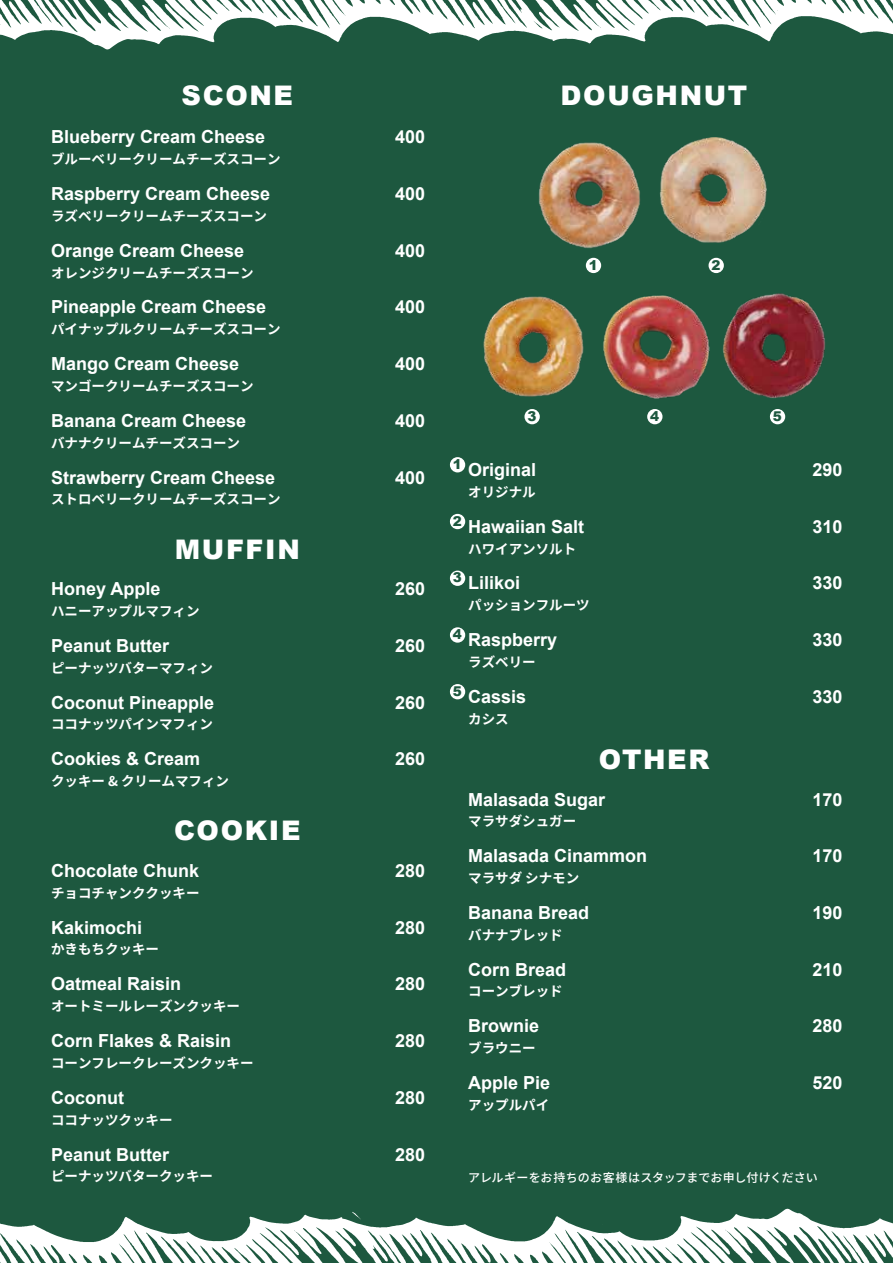
<style>
.page{position:relative;width:893px;height:1263px;background:#1d583f}
.page>*{position:absolute;margin:0;border:0;box-sizing:border-box;transform-origin:0 0}
.t1{font:900 27px "Arial";letter-spacing:.06em;color:#fff}
.t2{font:700 18px "Arial";color:#fff}
.t3{font:700 13.5px "Noto Sans JP";color:#fff}
.t4{font:900 13.5px "Arial";color:#1d583f}
.t5{font:500 12px "Noto Sans JP";letter-spacing:.005em;color:#fff}
</style>
<div class="page">
<svg style="left:0;top:1px;width:893px;height:49px"></svg>
<svg style="left:0;top:1208px;width:893px;height:54px"></svg>
<div style="left:450px;top:457px;width:15px;height:15px;background:#fff;border-radius:50%"></div>
<div style="left:450px;top:514px;width:15px;height:15px;background:#fff;border-radius:50%"></div>
<div style="left:450px;top:571px;width:15px;height:15px;background:#fff;border-radius:50%"></div>
<div style="left:450px;top:627px;width:15px;height:16px;background:#fff;border-radius:50%"></div>
<div style="left:450px;top:684px;width:15px;height:15px;background:#fff;border-radius:50%"></div>
<div style="left:586px;top:258px;width:15px;height:15px;background:#fff;border-radius:50%"></div>
<div style="left:708px;top:258px;width:16px;height:15px;background:#fff;border-radius:50%"></div>
<div style="left:524px;top:409px;width:16px;height:15px;background:#fff;border-radius:50%"></div>
<div style="left:647px;top:409px;width:15px;height:15px;background:#fff;border-radius:50%"></div>
<div style="left:770px;top:409px;width:15px;height:15px;background:#fff;border-radius:50%"></div>
<img style="left:603px;top:295px;width:107px;height:104px">
<img style="left:483px;top:296px;width:101px;height:101px">
<img style="left:538px;top:142px;width:103px;height:107px">
<img style="left:722px;top:293px;width:104px;height:105px">
<img style="left:660px;top:137px;width:107px;height:106px">
<h1 class="t1" style="left:182px;top:76px;width:113px">SCONE</h1>
<h1 class="t1" style="left:561px;top:76px;width:188px">DOUGHNUT</h1>
<p class="t2" style="left:51px;top:125px;width:216px">Blueberry Cream Cheese</p>
<p class="t2" style="left:395px;top:125px;width:32px">400</p>
<p class="t3" style="left:51px;top:151px;width:231px">ブルーベリークリームチーズスコーン</p>
<p class="t2" style="left:51px;top:182px;width:221px">Raspberry Cream Cheese</p>
<p class="t2" style="left:395px;top:182px;width:32px">400</p>
<p class="t3" style="left:51px;top:208px;width:218px">ラズベリークリームチーズスコーン</p>
<p class="t2" style="left:51px;top:238px;width:195px">Orange Cream Cheese</p>
<p class="t2" style="left:395px;top:238px;width:32px">400</p>
<p class="t3" style="left:51px;top:265px;width:204px">オレンジクリームチーズスコーン</p>
<p class="t2" style="left:51px;top:295px;width:217px">Pineapple Cream Cheese</p>
<p class="t2" style="left:395px;top:295px;width:32px">400</p>
<p class="t3" style="left:51px;top:322px;width:231px">パイナップルクリームチーズスコーン</p>
<p class="t2" style="left:51px;top:352px;width:190px">Mango Cream Cheese</p>
<p class="t2" style="left:395px;top:352px;width:32px">400</p>
<p class="t3" style="left:51px;top:378px;width:204px">マンゴークリームチーズスコーン</p>
<p class="t2" style="left:51px;top:409px;width:197px">Banana Cream Cheese</p>
<p class="t2" style="left:395px;top:409px;width:32px">400</p>
<p class="t3" style="left:51px;top:435px;width:191px">バナナクリームチーズスコーン</p>
<p class="t2" style="left:51px;top:465px;width:226px">Strawberry Cream Cheese</p>
<p class="t2" style="left:395px;top:465px;width:32px">400</p>
<p class="t3" style="left:51px;top:492px;width:231px">ストロベリークリームチーズスコーン</p>
<h1 class="t1" style="left:175px;top:529px;width:127px">MUFFIN</h1>
<p class="t2" style="left:51px;top:577px;width:111px">Honey Apple</p>
<p class="t2" style="left:395px;top:577px;width:32px">260</p>
<p class="t3" style="left:51px;top:603px;width:150px">ハニーアップルマフィン</p>
<p class="t2" style="left:51px;top:634px;width:120px">Peanut Butter</p>
<p class="t2" style="left:395px;top:634px;width:32px">260</p>
<p class="t3" style="left:51px;top:660px;width:164px">ピーナッツバターマフィン</p>
<p class="t2" style="left:51px;top:690px;width:165px">Coconut Pineapple</p>
<p class="t2" style="left:395px;top:690px;width:32px">260</p>
<p class="t3" style="left:51px;top:717px;width:164px">ココナッツパインマフィン</p>
<p class="t2" style="left:51px;top:747px;width:151px">Cookies &amp; Cream</p>
<p class="t2" style="left:395px;top:747px;width:32px">260</p>
<p class="t3" style="left:51px;top:774px;width:180px">クッキー &amp; クリームマフィン</p>
<h1 class="t1" style="left:174px;top:811px;width:128px">COOKIE</h1>
<p class="t2" style="left:51px;top:859px;width:150px">Chocolate Chunk</p>
<p class="t2" style="left:395px;top:859px;width:32px">280</p>
<p class="t3" style="left:51px;top:885px;width:150px">チョコチャンククッキー</p>
<p class="t2" style="left:51px;top:915px;width:93px">Kakimochi</p>
<p class="t2" style="left:395px;top:915px;width:32px">280</p>
<p class="t3" style="left:51px;top:942px;width:109px">かきもちクッキー</p>
<p class="t2" style="left:51px;top:972px;width:132px">Oatmeal Raisin</p>
<p class="t2" style="left:395px;top:972px;width:32px">280</p>
<p class="t3" style="left:51px;top:999px;width:191px">オートミールレーズンクッキー</p>
<p class="t2" style="left:51px;top:1029px;width:182px">Corn Flakes &amp; Raisin</p>
<p class="t2" style="left:395px;top:1029px;width:32px">280</p>
<p class="t3" style="left:51px;top:1055px;width:204px">コーンフレークレーズンクッキー</p>
<p class="t2" style="left:51px;top:1085px;width:74px">Coconut</p>
<p class="t2" style="left:395px;top:1085px;width:32px">280</p>
<p class="t3" style="left:51px;top:1112px;width:123px">ココナッツクッキー</p>
<p class="t2" style="left:51px;top:1142px;width:120px">Peanut Butter</p>
<p class="t2" style="left:395px;top:1142px;width:32px">280</p>
<p class="t3" style="left:51px;top:1169px;width:164px">ピーナッツバタークッキー</p>
<p class="t4" style="left:589px;top:255px;width:11px">1</p>
<p class="t4" style="left:712px;top:255px;width:11px">2</p>
<p class="t4" style="left:527px;top:406px;width:11px">3</p>
<p class="t4" style="left:650px;top:406px;width:11px">4</p>
<p class="t4" style="left:773px;top:406px;width:11px">5</p>
<p class="t4" style="left:453px;top:454px;width:11px">1</p>
<p class="t2" style="left:468px;top:458px;width:70px">Original</p>
<p class="t2" style="left:812px;top:458px;width:32px">290</p>
<p class="t3" style="left:468px;top:484px;width:69px">オリジナル</p>
<p class="t4" style="left:453px;top:511px;width:11px">2</p>
<p class="t2" style="left:468px;top:514px;width:118px">Hawaiian Salt</p>
<p class="t2" style="left:812px;top:514px;width:32px">310</p>
<p class="t3" style="left:468px;top:541px;width:109px">ハワイアンソルト</p>
<p class="t4" style="left:453px;top:568px;width:11px">3</p>
<p class="t2" style="left:468px;top:571px;width:54px">Lilikoi</p>
<p class="t2" style="left:812px;top:571px;width:32px">330</p>
<p class="t3" style="left:468px;top:598px;width:123px">パッションフルーツ</p>
<p class="t4" style="left:453px;top:624px;width:11px">4</p>
<p class="t2" style="left:468px;top:628px;width:91px">Raspberry</p>
<p class="t2" style="left:812px;top:628px;width:32px">330</p>
<p class="t3" style="left:468px;top:654px;width:69px">ラズベリー</p>
<p class="t4" style="left:453px;top:681px;width:11px">5</p>
<p class="t2" style="left:468px;top:685px;width:60px">Cassis</p>
<p class="t2" style="left:812px;top:685px;width:32px">330</p>
<p class="t3" style="left:468px;top:711px;width:42px">カシス</p>
<h1 class="t1" style="left:599px;top:740px;width:112px">OTHER</h1>
<p class="t2" style="left:468px;top:787px;width:139px">Malasada Sugar</p>
<p class="t2" style="left:812px;top:787px;width:32px">170</p>
<p class="t3" style="left:468px;top:814px;width:109px">マラサダシュガー</p>
<p class="t2" style="left:468px;top:844px;width:181px">Malasada Cinammon</p>
<p class="t2" style="left:812px;top:844px;width:32px">170</p>
<p class="t3" style="left:468px;top:870px;width:113px">マラサダシナモン</p>
<p class="t2" style="left:468px;top:901px;width:123px">Banana Bread</p>
<p class="t2" style="left:812px;top:901px;width:32px">190</p>
<p class="t3" style="left:468px;top:927px;width:96px">バナナブレッド</p>
<p class="t2" style="left:468px;top:957px;width:100px">Corn Bread</p>
<p class="t2" style="left:812px;top:957px;width:32px">210</p>
<p class="t3" style="left:468px;top:984px;width:96px">コーンブレッド</p>
<p class="t2" style="left:468px;top:1014px;width:73px">Brownie</p>
<p class="t2" style="left:812px;top:1014px;width:32px">280</p>
<p class="t3" style="left:468px;top:1041px;width:69px">ブラウニー</p>
<p class="t2" style="left:468px;top:1071px;width:84px">Apple Pie</p>
<p class="t2" style="left:812px;top:1071px;width:32px">520</p>
<p class="t3" style="left:468px;top:1097px;width:82px">アップルパイ</p>
<p class="t5" style="left:468px;top:1170px;width:351px">アレルギーをお持ちのお客様はスタッフまでお申し付けください</p>
</div>
